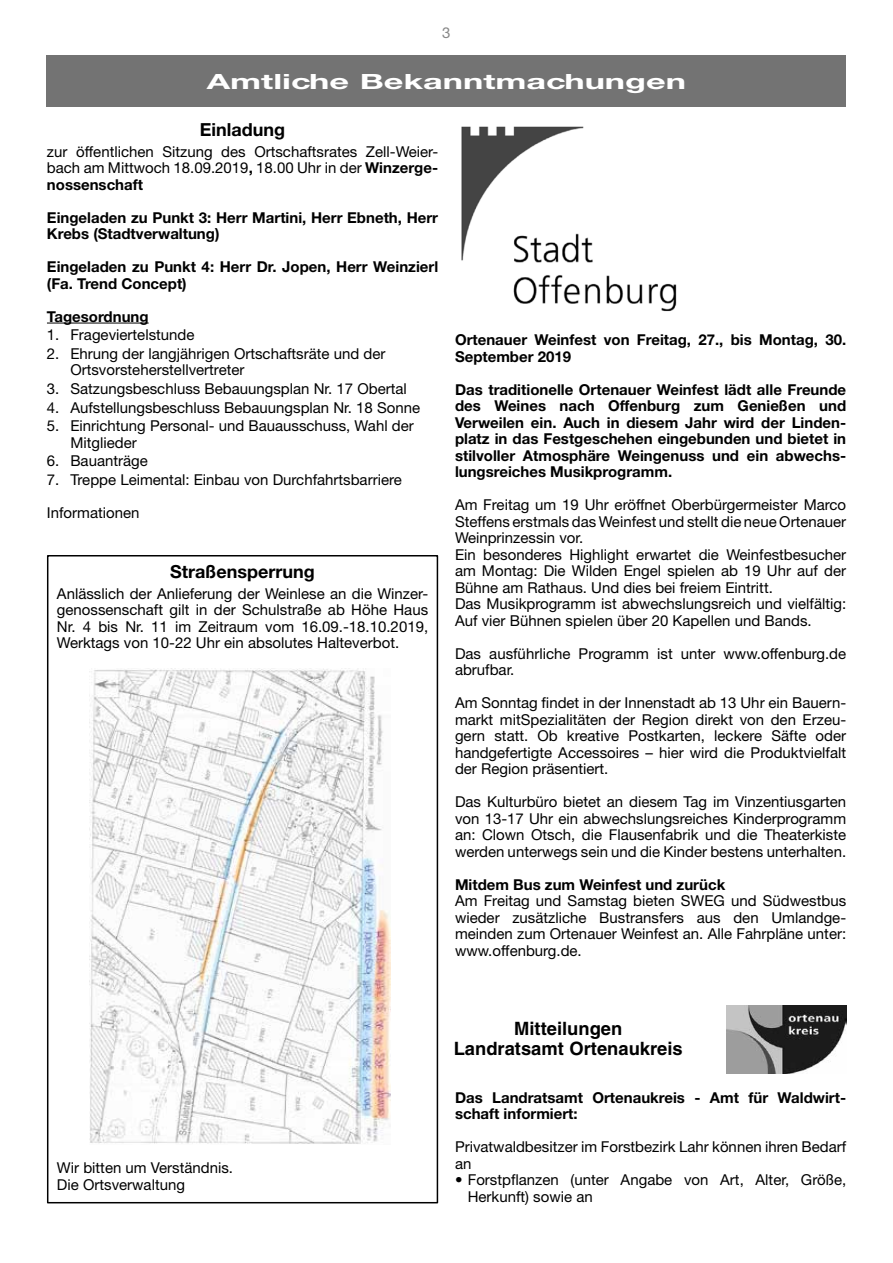
<style>
.page{position:relative;width:893px;height:1263px;background:#fff}
.page>*{position:absolute;margin:0;border:0;box-sizing:border-box;transform-origin:0 0}
.t1{font:700 21px "Helvetica Neue CE";color:#fff;scale:1.63 1}
.t2{font:18.3px/20.1px "Helvetica Bold OV KIQRUB";color:#000;text-align:center}
.t3{font:700 18px "Helvetica Neue LT Std";color:#000}
.t4{font:15px/16.5px "Helvetica Neue LT Std";color:#000}
.t5{font:700 15px/16.5px "Helvetica Neue LT Std";color:#000}
.t6{font:15px "Helvetica Neue LT Std";color:#878787}
.s1{font-weight:700}
</style>
<div class="page">
<hr style="left:47px;top:323px;width:102px;height:1px;background:#000">
<img style="left:89px;top:669px;width:301px;height:475px">
<div style="left:47px;top:555px;width:391px;height:648px;border:2px solid #000"></div>
<img style="left:461px;top:126px;width:216px;height:186px">
<img style="left:727px;top:1005px;width:119px;height:68px">
<div style="left:47px;top:55px;width:799px;height:51px;background:#737373"></div>
<p class="t6" style="left:442px;top:24px;width:10px">3</p>
<h1 class="t1" style="left:207px;top:68px;width:296px">Amtliche Bekanntmachungen</h1>
<p class="t3" style="left:200px;top:118px;width:87px">Einladung</p>
<p class="t4" style="left:47px;top:143px;width:393px;text-align:justify">zur öffentlichen Sitzung des Ortschaftsrates Zell-Weier&shy;bach am Mittwoch 18.09.2019<span class="s1">,</span> 18.00 Uhr in der <span class="s1">Winzerge&shy;nossenschaft</span></p>
<p class="t5" style="left:47px;top:209px;width:393px">Eingeladen zu Punkt 3: Herr Martini, Herr Ebneth, Herr<br>Krebs (Stadtverwaltung)</p>
<p class="t5" style="left:47px;top:258px;width:393px">Eingeladen zu Punkt 4: Herr Dr. Jopen, Herr Weinzierl (Fa. Trend Concept)</p>
<p class="t5" style="left:47px;top:308px;width:103px">Tagesordnung</p>
<p class="t4" style="left:47px;top:326px;width:149px">1. Frageviertelstunde</p>
<p class="t4" style="left:70px;top:345px;width:317px;text-indent:-23px">2. Ehrung der langjährigen Ortschaftsräte und der<br>Ortsvorsteherstellvertreter</p>
<p class="t4" style="left:47px;top:380px;width:361px">3. Satzungsbeschluss Bebauungsplan Nr. 17 Obertal</p>
<p class="t4" style="left:47px;top:399px;width:375px">4. Aufstellungsbeschluss Bebauungsplan Nr. 18 Sonne</p>
<p class="t4" style="left:70px;top:417px;width:345px;text-indent:-23px">5. Einrichtung Personal- und Bauausschuss, Wahl der<br>Mitglieder</p>
<p class="t4" style="left:47px;top:452px;width:102px">6. Bauanträge</p>
<p class="t4" style="left:47px;top:471px;width:356px">7. Treppe Leimental: Einbau von Durchfahrtsbarriere</p>
<p class="t4" style="left:47px;top:504px;width:94px">Informationen</p>
<p class="t3" style="left:170px;top:560px;width:146px">Straßensperrung</p>
<p class="t4" style="left:57px;top:585px;width:373px;text-align:justify">Anlässlich der Anlieferung der Weinlese an die Winzer&shy;genossenschaft gilt in der Schulstraße ab Höhe Haus Nr. 4 bis Nr. 11 im Zeitraum vom 16.09.-18.10.2019, Werktags von 10-22 Uhr ein absolutes Halteverbot.</p>
<p class="t5" style="left:455px;top:331px;width:393px">Ortenauer Weinfest von Freitag, 27., bis Montag, 30.<br>September 2019</p>
<p class="t5" style="left:455px;top:381px;width:393px;text-align:justify">Das traditionelle Ortenauer Weinfest lädt alle Freunde des Weines nach Offenburg zum Genießen und Verweilen ein. Auch in diesem Jahr wird der Linden&shy;platz in das Festgeschehen eingebunden und bietet in stilvoller Atmosphäre Weingenuss und ein abwechs&shy;lungsreiches Musikprogramm.</p>
<p class="t4" style="left:455px;top:496px;width:393px">Am Freitag um 19 Uhr eröffnet Oberbürgermeister Marco Steffens erstmals das Weinfest und stellt die neue Ortenauer Weinprinzessin vor.<br>Ein besonderes Highlight erwartet die Weinfestbesucher am Montag: Die Wilden Engel spielen ab 19 Uhr auf der Bühne am Rathaus. Und dies bei freiem Eintritt.<br>Das Musikprogramm ist abwechslungsreich und vielfältig:<br>Auf vier Bühnen spielen über 20 Kapellen und Bands.</p>
<p class="t4" style="left:455px;top:645px;width:393px">Das ausführliche Programm ist unter www.offenburg.de abrufbar.</p>
<p class="t4" style="left:455px;top:694px;width:393px;text-align:justify">Am Sonntag findet in der Innenstadt ab 13 Uhr ein Bauern&shy;markt mitSpezialitäten der Region direkt von den Erzeu&shy;gern statt. Ob kreative Postkarten, leckere Säfte oder handgefertigte Accessoires – hier wird die Produktvielfalt der Region präsentiert.</p>
<p class="t4" style="left:455px;top:793px;width:393px;text-align:justify">Das Kulturbüro bietet an diesem Tag im Vinzentiusgarten von 13-17 Uhr ein abwechslungsreiches Kinderprogramm an: Clown Otsch, die Flausenfabrik und die Theaterkiste werden unterwegs sein und die Kinder bestens unterhalten.</p>
<p class="t5" style="left:455px;top:876px;width:272px">Mitdem Bus zum Weinfest und zurück</p>
<p class="t4" style="left:455px;top:892px;width:393px;text-align:justify">Am Freitag und Samstag bieten SWEG und Südwestbus wieder zusätzliche Bustransfers aus den Umlandge&shy;meinden zum Ortenauer Weinfest an. Alle Fahrpläne unter: www.offenburg.de.</p>
<p class="t4" style="left:57px;top:1160px;width:178px">Wir bitten um Verständnis.<br>Die Ortsverwaltung</p>
<p class="t2" style="left:454px;top:1018px;width:231px">Mitteilungen<br>Landratsamt Ortenaukreis</p>
<p class="t5" style="left:455px;top:1089px;width:393px">Das Landratsamt Ortenaukreis - Amt für Waldwirt&shy;schaft informiert:</p>
<p class="t4" style="left:455px;top:1138px;width:393px">Privatwaldbesitzer im Forstbezirk Lahr können ihren Bedarf an</p>
<p class="t4" style="left:468px;top:1171px;width:380px;text-indent:-13px">• Forstpflanzen (unter Angabe von Art, Alter, Größe,<br>Herkunft) sowie an</p>
</div>
